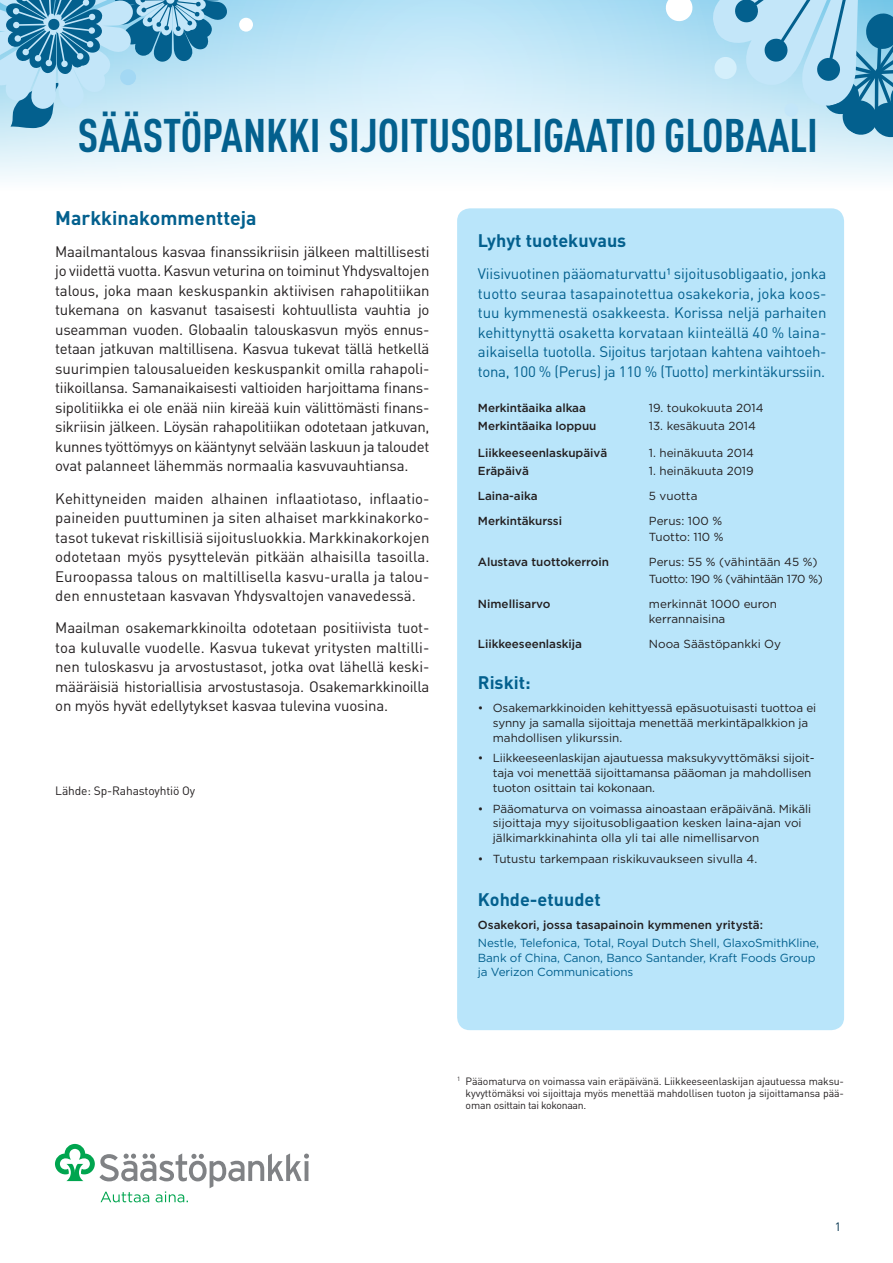
<style>
.page{position:relative;width:893px;height:1263px;background:#fff}
.page>*{position:absolute;margin:0;border:0;box-sizing:border-box;transform-origin:0 0}
.t1{font:700 condensed 46.5px "DINOT";color:#03608e}
.sp_väliotsikko{font:700 19.5px "DIN";color:#03608e}
.sp_väliotsikko-2{font:700 18px "DIN";color:#03608e}
.SP_leipis{font:15px/19.5px "DIN";letter-spacing:-.01em;color:#231f20;text-align:justify}
.ingressi{font:15px/19.5px "DIN";letter-spacing:-.02em;color:#03608e;text-align:justify}
.SP_leipis-2{font:12px "DIN";letter-spacing:-.01em;color:#231f20}
.t2{font:12px "DIN";color:#00314c}
.SP_leipis-3{font:11.7px/14.5px "Gotham";letter-spacing:-.01em;color:#231f20}
.SP_leipis-4{font:500 11.7px "Gotham";letter-spacing:-.005em;color:#231f20}
.SP_leipis-5{font:11.7px/14.2px "Gotham";letter-spacing:-.01em;color:#03608e}
.SP_leipis-6{font:11.7px/16.5px "Gotham";letter-spacing:-.03em;color:#231f20}
.t3{font:10.5px/12px "DIN";letter-spacing:-.01em;color:#231f20;text-align:justify}
</style>
<div class="page">
<div style="left:0;top:0;width:893px;height:191px;background:linear-gradient(to bottom,#abdef5,#fbfdfe)"></div>
<svg style="left:664px;top:0;width:30px;height:22px"></svg>
<svg style="left:709px;top:0;width:184px;height:139px;background:#9acae1"></svg>
<svg style="left:0;top:0;width:230px;height:132px;background:#8dc1da"></svg>
<div style="left:120px;top:69px;width:16px;height:16px;background:#a3d8f4;border-radius:50%"></div>
<div style="left:239px;top:18px;width:14px;height:14px;background:#fff;border-radius:50%"></div>
<div style="left:457px;top:208px;width:387px;height:822px;background:#b9e5fa;border-radius:13px"></div>
<svg style="left:55px;top:1144px;width:254px;height:58px"></svg>
<h1 class="t1" style="left:78px;top:107px;width:742px">SÄÄSTÖPANKKI SIJOITUSOBLIGAATIO GLOBAALI</h1>
<p class="sp_väliotsikko" style="left:55px;top:205px;width:203px">Markkinakommentteja</p>
<p class="SP_leipis" style="left:55px;top:241px;width:376px">Maailmantalous kasvaa finanssikriisin jälkeen maltillisesti jo viidettä vuotta. Kasvun veturina on toiminut Yhdysvaltojen talous, joka maan keskuspankin aktiivisen rahapolitiikan tukemana on kasvanut tasaisesti kohtuullista vauhtia jo useamman vuoden. Globaalin talouskasvun myös ennus&shy;tetaan jatkuvan maltillisena. Kasvua tukevat tällä hetkellä suurimpien talousalueiden keskuspankit omilla rahapoli&shy;tiikoillansa. Samanaikaisesti valtioiden harjoittama finans&shy;sipolitiikka ei ole enää niin kireää kuin välittömästi finans&shy;sikriisin jälkeen. Löysän rahapolitiikan odotetaan jatkuvan, kunnes työttömyys on kääntynyt selvään laskuun ja taloudet ovat palanneet lähemmäs normaalia kasvuvauhtiansa.</p>
<p class="SP_leipis" style="left:55px;top:488px;width:376px">Kehittyneiden maiden alhainen inflaatiotaso, inflaatio&shy;paineiden puuttuminen ja siten alhaiset markkinakorko&shy;tasot tukevat riskillisiä sijoitusluokkia. Markkinakorkojen odotetaan myös pysyttelevän pitkään alhaisilla tasoilla.<br>Euroopassa talous on maltillisella kasvu-uralla ja talou&shy;den ennustetaan kasvavan Yhdysvaltojen vanavedessä.</p>
<p class="SP_leipis" style="left:55px;top:618px;width:376px">Maailman osakemarkkinoilta odotetaan positiivista tuot&shy;toa kuluvalle vuodelle. Kasvua tukevat yritysten maltilli&shy;nen tuloskasvu ja arvostustasot, jotka ovat lähellä keski&shy;määräisiä historiallisia arvostustasoja. Osakemarkkinoilla on myös hyvät edellytykset kasvaa tulevina vuosina.</p>
<p class="SP_leipis-2" style="left:55px;top:783px;width:142px">Lähde: Sp-Rahastoyhtiö Oy</p>
<p class="sp_väliotsikko-2" style="left:478px;top:229px;width:150px">Lyhyt tuotekuvaus</p>
<p class="ingressi" style="left:478px;top:264px;width:350px">Viisivuotinen pääomaturvattu¹ sijoitusobligaatio, jonka tuotto seuraa tasapainotettua osakekoria, joka koos&shy;tuu kymmenestä osakkeesta. Korissa neljä parhaiten kehittynyttä osaketta korvataan kiinteällä 40 % laina&shy;aikaisella tuotolla. Sijoitus tarjotaan kahtena vaihtoeh&shy;tona, 100 % (Perus) ja 110 % (Tuotto) merkintäkurssiin.</p>
<p class="SP_leipis-4" style="left:478px;top:401px;width:110px">Merkintäaika alkaa</p>
<p class="SP_leipis-3" style="left:649px;top:401px;width:116px">19. toukokuuta 2014</p>
<p class="SP_leipis-4" style="left:478px;top:419px;width:120px">Merkintäaika loppuu</p>
<p class="SP_leipis-3" style="left:649px;top:419px;width:108px">13. kesäkuuta 2014</p>
<p class="SP_leipis-4" style="left:478px;top:446px;width:131px">Liikkeeseenlaskupäivä</p>
<p class="SP_leipis-3" style="left:649px;top:445px;width:107px">1. heinäkuuta 2014</p>
<p class="SP_leipis-4" style="left:478px;top:464px;width:53px">Eräpäivä</p>
<p class="SP_leipis-3" style="left:649px;top:463px;width:106px">1. heinäkuuta 2019</p>
<p class="SP_leipis-4" style="left:478px;top:489px;width:61px">Laina-aika</p>
<p class="SP_leipis-3" style="left:649px;top:488px;width:50px">5 vuotta</p>
<p class="SP_leipis-4" style="left:478px;top:514px;width:86px">Merkintäkurssi</p>
<p class="SP_leipis-3" style="left:649px;top:513px;width:75px">Perus: 100 %</p>
<p class="SP_leipis-3" style="left:649px;top:530px;width:76px">Tuotto: 110 %</p>
<p class="SP_leipis-4" style="left:478px;top:556px;width:132px">Alustava tuottokerroin</p>
<p class="SP_leipis-6" style="left:649px;top:554px;width:175px">Perus: 55 % (vähintään 45 %)<br>Tuotto: 190 % (vähintään 170 %)</p>
<p class="SP_leipis-4" style="left:478px;top:597px;width:74px">Nimellisarvo</p>
<p class="SP_leipis-3" style="left:649px;top:596px;width:130px;line-height:15px">merkinnät 1000 euron kerrannaisina</p>
<p class="SP_leipis-4" style="left:478px;top:637px;width:106px">Liikkeeseenlaskija</p>
<p class="SP_leipis-3" style="left:649px;top:636px;width:134px">Nooa Säästöpankki Oy</p>
<p class="sp_väliotsikko-2" style="left:478px;top:671px;width:54px">Riskit:</p>
<p class="SP_leipis-3" style="left:493px;top:701px;width:325px;text-indent:-15px">• Osakemarkkinoiden kehittyessä epäsuotuisasti tuottoa ei synny ja samalla sijoittaja menettää merkintäpalkkion ja mahdollisen ylikurssin.</p>
<p class="SP_leipis-3" style="left:493px;top:751px;width:323px;text-indent:-15px">• Liikkeeseenlaskijan ajautuessa maksukyvyttömäksi sijoit&shy;taja voi menettää sijoittamansa pääoman ja mahdollisen tuoton osittain tai kokonaan.</p>
<p class="SP_leipis-3" style="left:493px;top:801px;width:320px;text-indent:-15px">• Pääomaturva on voimassa ainoastaan eräpäivänä. Mikäli sijoittaja myy sijoitusobligaation kesken laina-ajan voi jälkimarkkinahinta olla yli tai alle nimellisarvon</p>
<p class="SP_leipis-3" style="left:478px;top:851px;width:281px">• Tutustu tarkempaan riskikuvaukseen sivulla 4.</p>
<p class="sp_väliotsikko-2" style="left:478px;top:888px;width:124px">Kohde-etuudet</p>
<p class="SP_leipis-4" style="left:478px;top:918px;width:287px">Osakekori, jossa tasapainoin kymmenen yritystä:</p>
<p class="SP_leipis-5" style="left:478px;top:936px;width:343px">Nestle, Telefonica, Total, Royal Dutch Shell, GlaxoSmithKline,<br>Bank of China, Canon, Banco Santander, Kraft Foods Group ja Verizon Communications</p>
<p class="t3" style="left:466px;top:1075px;width:380px;text-indent:-9px"><sup>1</sup> Pääomaturva on voimassa vain eräpäivänä. Liikkeeseenlaskijan ajautuessa maksu&shy;kyvyttömäksi voi sijoittaja myös menettää mahdollisen tuoton ja sijoittamansa pää&shy;oman osittain tai kokonaan.</p>
<p class="t2" style="left:835px;top:1219px;width:8px">1</p>
</div>
